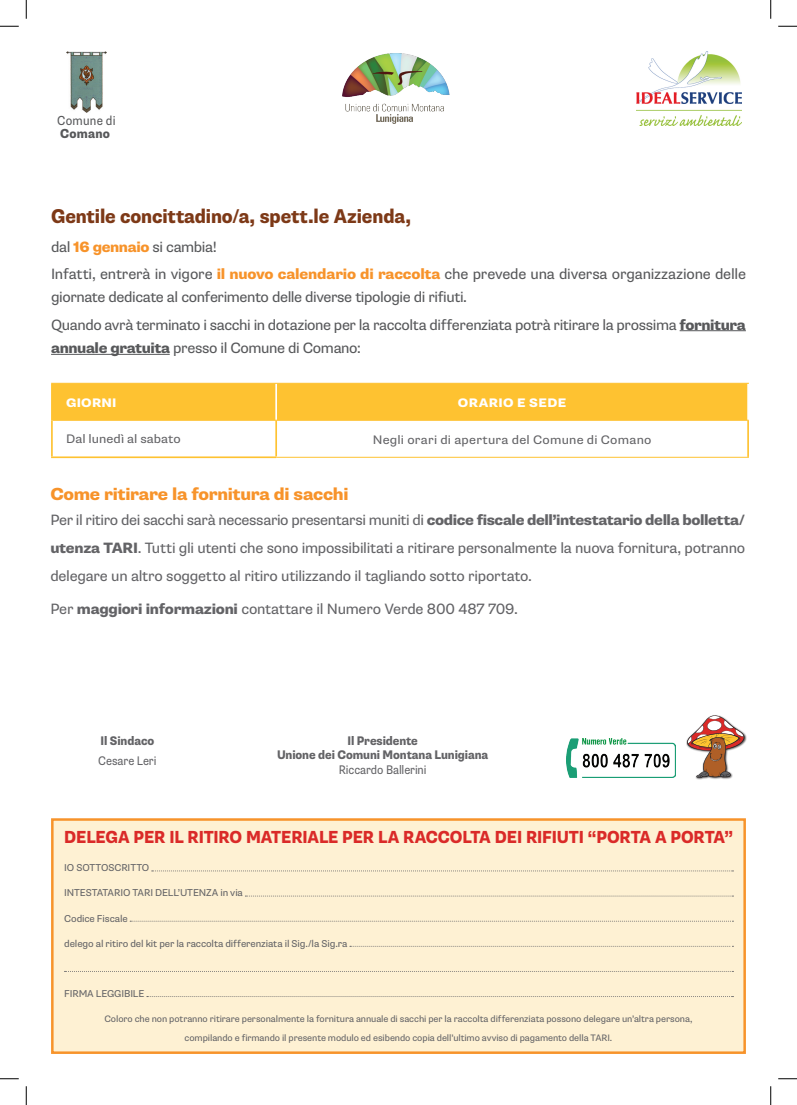
<style>
.page{position:relative;width:797px;height:1105px;background:#fff}
.page>*{position:absolute;margin:0;border:0;box-sizing:border-box;transform-origin:0 0}
.t1{font:800 20px "Supria Sans";letter-spacing:-.01em;color:#7d3917;scale:.9 1}
.t2{font:800 17.5px "Supria Sans";letter-spacing:-.01em;color:#da2a28;scale:.9 1}
.t3{font:800 17.5px "Supria Sans";letter-spacing:-.02em;color:#f7932a}
.t4{font:15px/27.8px "Supria Sans";letter-spacing:-.015em;color:#636366;text-align:justify}
.t5{font:15px/27.1px "Supria Sans";letter-spacing:-.025em;color:#57585a}
.t6{font:13.12px "Supria Sans";letter-spacing:.02em;color:#57585a;scale:.9 1}
.t7{font:800 13.12px "Supria Sans";letter-spacing:.02em;color:#57585a;scale:.9 1}
.t8{font:800 12.5px/14.8px "Supria Sans";letter-spacing:-.01em;color:#636366;text-align:center;scale:.9 1}
.t9{font:12.5px "Supria Sans";letter-spacing:-.01em;color:#636366;scale:.9 1}
.t10{font:12.38px "Supria Sans";letter-spacing:.015em;color:#636366;scale:1.05 1}
.t11{font:800 12.38px "Supria Sans";letter-spacing:.03em;color:#fff;scale:1.05 1}
.t12{font:10px "Supria Sans";letter-spacing:-.01em;color:#636366}
.t13{font:9.38px/18.5px "Supria Sans";letter-spacing:-.005em;color:#636366;text-align:center}
.s1{font-weight:800;color:#f7932a}
.s2{font-weight:800}
</style>
<div class="page">
<hr style="left:679px;top:330px;width:67px;height:1px;background:#57585a">
<hr style="left:51px;top:354px;width:119px;height:1px;background:#57585a">
<div style="left:53px;top:384px;width:694px;height:36px;background:#fec231"></div>
<hr style="left:275px;top:384px;width:2px;height:36px;background:#fff">
<hr style="left:51px;top:420px;width:2px;height:36px;background:#fec231">
<hr style="left:51px;top:456px;width:225px;height:2px;background:#fec231">
<hr style="left:275px;top:421px;width:2px;height:35px;background:#fec231">
<hr style="left:276px;top:457px;width:473px;height:1px;background:#fec231">
<hr style="left:51px;top:383px;width:225px;height:1px;background:#fec231">
<hr style="left:276px;top:383px;width:473px;height:1px;background:#fec231">
<hr style="left:53px;top:420px;width:223px;height:1px;background:#fec231">
<hr style="left:276px;top:420px;width:473px;height:1px;background:#fec231">
<hr style="left:51px;top:384px;width:2px;height:36px;background:#fec231">
<hr style="left:747px;top:421px;width:2px;height:36px;background:#fec231">
<div style="left:52px;top:819px;width:692px;height:234px;background:#fef1d3"></div>
<svg style="left:152px;top:871px;width:581px;height:1px"></svg>
<svg style="left:245px;top:896px;width:488px;height:1px"></svg>
<svg style="left:130px;top:921px;width:603px;height:1px"></svg>
<svg style="left:350px;top:946px;width:383px;height:1px"></svg>
<svg style="left:64px;top:971px;width:669px;height:1px"></svg>
<svg style="left:147px;top:996px;width:586px;height:1px"></svg>
<div style="left:51px;top:818px;width:695px;height:236px;border:2px solid #f7932a"></div>
<img style="left:342px;top:53px;width:108px;height:71px">
<img style="left:636px;top:51px;width:105px;height:74px">
<div style="left:686px;top:714px;width:60px;height:66px;background:#231f20;opacity:.75"></div>
<svg style="left:687px;top:715px;width:57px;height:63px"></svg>
<img style="left:566px;top:739px;width:109px;height:39px">
<img style="left:67px;top:51px;width:39px;height:62px">
<svg style="left:0;top:25px;width:19px;height:2px"></svg>
<svg style="left:778px;top:25px;width:19px;height:2px"></svg>
<svg style="left:0;top:1078px;width:19px;height:1px"></svg>
<svg style="left:778px;top:1078px;width:19px;height:1px"></svg>
<svg style="left:25px;top:0;width:2px;height:19px"></svg>
<svg style="left:25px;top:1086px;width:2px;height:19px"></svg>
<svg style="left:770px;top:0;width:1px;height:19px"></svg>
<svg style="left:770px;top:1086px;width:1px;height:19px"></svg>
<p class="t6" style="left:57px;top:113px;width:66px">Comune di</p>
<p class="t7" style="left:60px;top:125px;width:57px">Comano</p>
<h1 class="t1" style="left:51px;top:203px;width:401px">Gentile concittadino/a, spett.le Azienda,</h1>
<p class="t5" style="left:51px;top:233px;width:696px">dal <span class="s1">16 gennaio</span> si cambia!<br>Infatti, entrerà in vigore <span class="s1">il nuovo calendario di raccolta</span> che prevede una diversa organizzazione delle</p>
<p class="t5" style="left:51px;top:284px;width:696px">giornate dedicate al conferimento delle diverse tipologie di rifiuti.<br>Quando avrà terminato i sacchi in dotazione per la raccolta differenziata potrà ritirare la prossima <span class="s2">fornitura</span></p>
<p class="t5" style="left:51px;top:335px;width:312px"><span class="s2">annuale gratuita</span> presso il Comune di Comano:</p>
<p class="t11" style="left:66px;top:395px;width:50px">GIORNI</p>
<p class="t11" style="left:458px;top:395px;width:105px">ORARIO e sede</p>
<p class="t10" style="left:66px;top:432px;width:111px">Dal lunedì al sabato</p>
<p class="t10" style="left:373px;top:432px;width:267px">Negli orari di apertura del Comune di Comano</p>
<p class="t3" style="left:50px;top:483px;width:300px">Come ritirare la fornitura di sacchi</p>
<p class="t4" style="left:50px;top:506px;width:696px">Per il ritiro dei sacchi sarà necessario presentarsi muniti di <span class="s2">codice fiscale dell’intestatario della bolletta/ utenza TARI</span>. Tutti gli utenti che sono impossibilitati a ritirare personalmente la nuova fornitura, potranno delegare un altro soggetto al ritiro utilizzando il tagliando sotto riportato.</p>
<p class="t4" style="left:50px;top:595px;width:469px">Per <span class="s2">maggiori informazioni</span> contattare il Numero Verde 800 487 709.</p>
<p class="t8" style="left:100px;top:733px;width:61px">Il Sindaco</p>
<p class="t9" style="left:98px;top:753px;width:66px">Cesare Leri</p>
<p class="t8" style="left:277px;top:733px;width:236px">Il Presidente<br>Unione dei Comuni Montana Lunigiana</p>
<p class="t9" style="left:339px;top:762px;width:99px">Riccardo Ballerini</p>
<p class="t2" style="left:64px;top:827px;width:744px">DE LEGA PER IL RITIRO MATERIALE PER LA RACCOLTA DE I RIFIUTI “PORTA A PORTA”</p>
<p class="t12" style="left:64px;top:862px;width:87px">IO SOTTOSCRITTO</p>
<p class="t12" style="left:64px;top:887px;width:180px">INTESTATARIO TARI DELL’UTENZA in via</p>
<p class="t12" style="left:64px;top:912px;width:65px">Codice Fiscale</p>
<p class="t12" style="left:64px;top:937px;width:285px">delego al ritiro del kit per la raccolta differenziata il Sig./la Sig.ra</p>
<p class="t12" style="left:64px;top:987px;width:82px">FIRMA LEGGIBILE</p>
<p class="t13" style="left:104px;top:1010px;width:589px">Coloro che non potranno ritirare personalmente la fornitura annuale di sacchi per la raccolta differenziata possono delegare un’altra persona, compilando e firmando il presente modulo ed esibendo copia dell’ultimo avviso di pagamento della TARI.</p>
</div>
